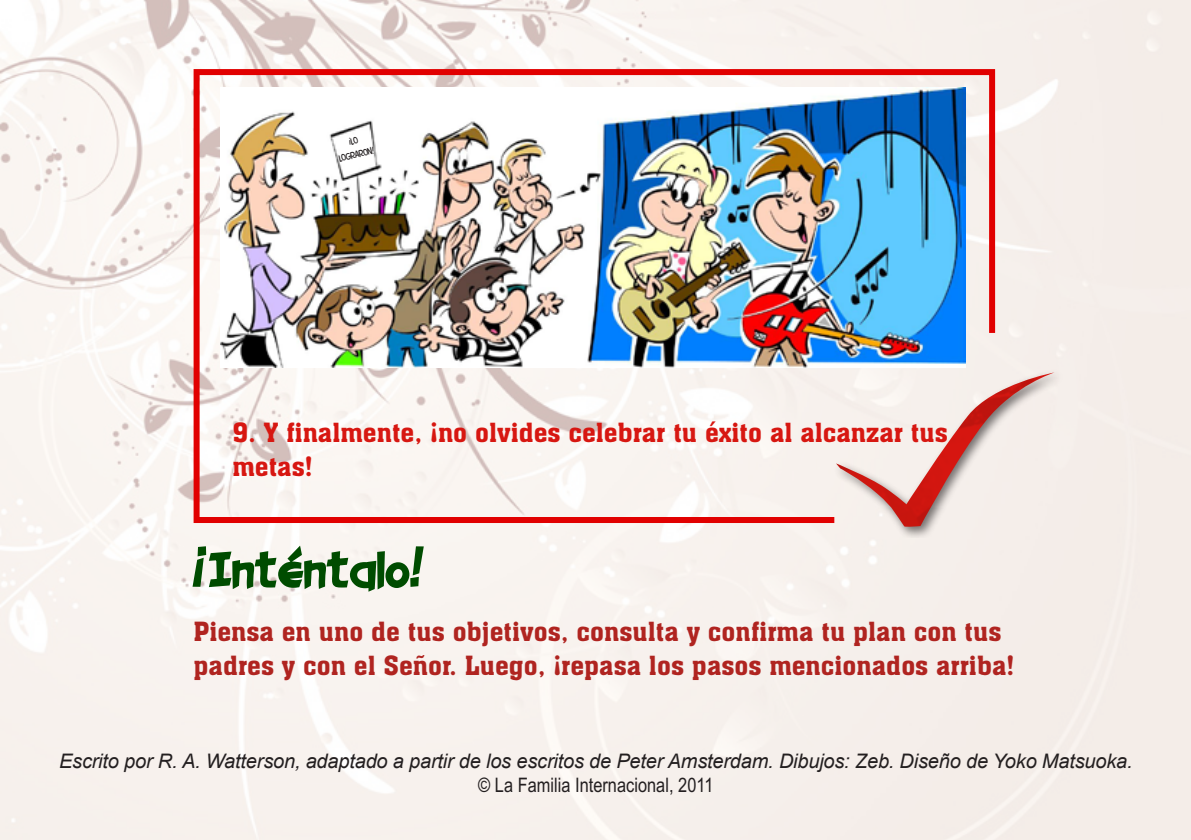
<style>
.page{position:relative;width:1191px;height:840px;background:#fff}
.page>*{position:absolute;margin:0;border:0;box-sizing:border-box;transform-origin:0 0}
.t1{font:54px "Gorilla Milkshake";color:#004c00}
.t2{font:26px/34px "Aachen BT";color:#b02420}
.t3{font:26px/34px "Aachen BT";color:#d71711}
.t4{font:italic 20px "Arial";letter-spacing:-.01em;color:#231f20}
.t5{font:20px "Arial Narrow";color:#231f20}
.Centered_paragraph{font:10px/14px "Comix Regular Caps";color:#231f20;text-align:center}
</style>
<div class="page">
<img style="left:0;top:0;width:1191px;height:839px">
<img style="left:191px;top:66px;width:807px;height:459px">
<div style="left:831px;top:367px;width:233px;height:171px;background:#f5efeb"></div>
<img style="left:836px;top:372px;width:218px;height:155px">
<svg style="left:191px;top:543px;width:234px;height:50px"></svg>
<p class="Centered_paragraph" style="left:334px;top:138px;width:38px;rotate:-14deg">¡Lo lograron!</p>
<p class="t3" style="left:232px;top:415px;width:717px">9. Y finalmente, ¡no olvides celebrar tu éxito al alcanzar tus metas!</p>
<p class="t1" style="left:194px;top:556px;width:235px">¡Inténtalo!</p>
<p class="t2" style="left:194px;top:613px;width:822px">Piensa en uno de tus objetivos, consulta y confirma tu plan con tus padres y con el Señor. Luego, ¡repasa los pasos mencionados arriba!</p>
<p class="t4" style="left:59px;top:747px;width:1075px">Escrito por R. A. Watterson, adaptado a partir de los escritos de Peter Amsterdam. Dibujos: Zeb. Diseño de Yoko Matsuoka.</p>
<p class="t5" style="left:478px;top:773px;width:237px">© La Familia Internacional, 2011</p>
</div>
